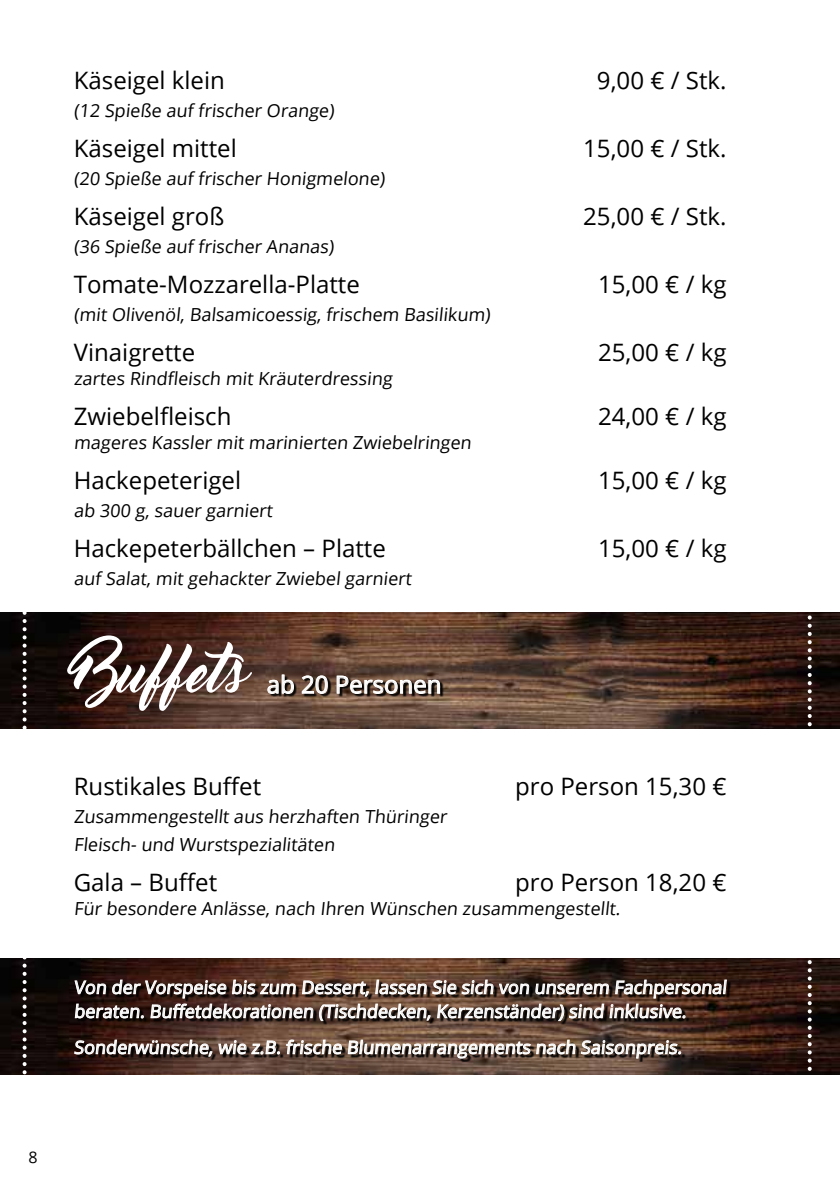
<style>
.page{position:relative;width:840px;height:1191px;background:#fff}
.page>*{position:absolute;margin:0;border:0;box-sizing:border-box;transform-origin:0 0}
.t1{font:56px "Master Of Break";color:#fff}
.t2{font:24px "Open Sans";color:#000}
.t3{font:24px "Open Sans";color:#fff}
.t4{font:18px/28px "Open Sans";color:#000}
.t5{font:18px/24px "Open Sans";color:#fff}
.t6{font:16px "Open Sans";color:#000}
</style>
<div class="page">
<img style="left:0;top:612px;width:839px;height:117px">
<img style="left:0;top:958px;width:839px;height:116px">
<svg style="left:23px;top:612px;width:4px;height:463px"></svg>
<svg style="left:807px;top:612px;width:4px;height:463px"></svg>
<div style="left:269px;top:676px;width:175px;height:21px;background:#000;opacity:.94"></div>
<svg style="left:267px;top:674px;width:27px;height:20px"></svg>
<svg style="left:301px;top:675px;width:27px;height:19px"></svg>
<svg style="left:336px;top:675px;width:104px;height:30px;background:#826d60"></svg>
<svg style="left:74px;top:969px;width:653px;height:102px;background:#655046"></svg>
<h2 class="t2" style="left:74px;top:64px;width:152px">Käseigel klein</h2>
<h2 class="t2" style="left:596px;top:64px;width:131px">9,00 € / Stk.</h2>
<p class="t4" style="left:74px;top:96px;width:264px">(12 Spieße auf frischer Orange)</p>
<h2 class="t2" style="left:74px;top:132px;width:164px">Käseigel mittel</h2>
<h2 class="t2" style="left:583px;top:132px;width:145px">15,00 € / Stk.</h2>
<p class="t4" style="left:74px;top:164px;width:315px">(20 Spieße auf frischer Honigmelone)</p>
<h2 class="t2" style="left:74px;top:200px;width:152px">Käseigel groß</h2>
<h2 class="t2" style="left:583px;top:200px;width:145px">25,00 € / Stk.</h2>
<p class="t4" style="left:74px;top:232px;width:264px">(36 Spieße auf frischer Ananas)</p>
<h2 class="t2" style="left:74px;top:268px;width:287px">Tomate-Mozzarella-Platte</h2>
<h2 class="t2" style="left:597px;top:268px;width:130px">15,00 € / kg</h2>
<p class="t4" style="left:74px;top:300px;width:420px">(mit Olivenöl, Balsamicoessig, frischem Basilikum)</p>
<h2 class="t2" style="left:74px;top:336px;width:123px">Vinaigrette</h2>
<h2 class="t2" style="left:597px;top:336px;width:130px">25,00 € / kg</h2>
<p class="t4" style="left:74px;top:364px;width:322px">zartes Rindfleisch mit Kräuterdressing</p>
<h2 class="t2" style="left:74px;top:400px;width:159px">Zwiebelfleisch</h2>
<h2 class="t2" style="left:597px;top:400px;width:130px">24,00 € / kg</h2>
<p class="t4" style="left:74px;top:428px;width:401px">mageres Kassler mit marinierten Zwiebelringen</p>
<h2 class="t2" style="left:74px;top:464px;width:169px">Hackepeterigel</h2>
<h2 class="t2" style="left:597px;top:464px;width:130px">15,00 € / kg</h2>
<p class="t4" style="left:74px;top:496px;width:203px">ab 300 g, sauer garniert</p>
<h2 class="t2" style="left:74px;top:532px;width:313px">Hackepeterbällchen – Platte</h2>
<h2 class="t2" style="left:597px;top:532px;width:130px">15,00 € / kg</h2>
<p class="t4" style="left:74px;top:564px;width:341px">auf Salat, mit gehackter Zwiebel garniert</p>
<h1 class="t1" style="left:74px;top:640px;width:170px">Buffets</h1>
<h2 class="t3" style="left:266px;top:668px;width:176px">ab 20 Personen</h2>
<h2 class="t2" style="left:74px;top:769px;width:189px">Rustikales Buffet</h2>
<h2 class="t2" style="left:515px;top:769px;width:213px">pro Person 15,30 €</h2>
<p class="t4" style="left:74px;top:801px;width:377px">Zusammengestellt aus herzhaften Thüringer<br>Fleisch- und Wurstspezialitäten</p>
<h2 class="t2" style="left:74px;top:865px;width:145px">Gala – Buffet</h2>
<h2 class="t2" style="left:515px;top:865px;width:213px">pro Person 18,20 €</h2>
<p class="t4" style="left:74px;top:893px;width:550px">Für besondere Anlässe, nach Ihren Wünschen zusammengestellt.</p>
<p class="t5" style="left:74px;top:974px;width:656px">Von der Vorspeise bis zum Dessert, lassen Sie sich von unserem Fachpersonal beraten. Buffetdekorationen (Tischdecken, Kerzenständer) sind inklusive.</p>
<p class="t5" style="left:74px;top:1034px;width:612px">Sonderwünsche, wie z.B. frische Blumenarrangements nach Saisonpreis.</p>
<p class="t6" style="left:28px;top:1145px;width:11px">8</p>
</div>
